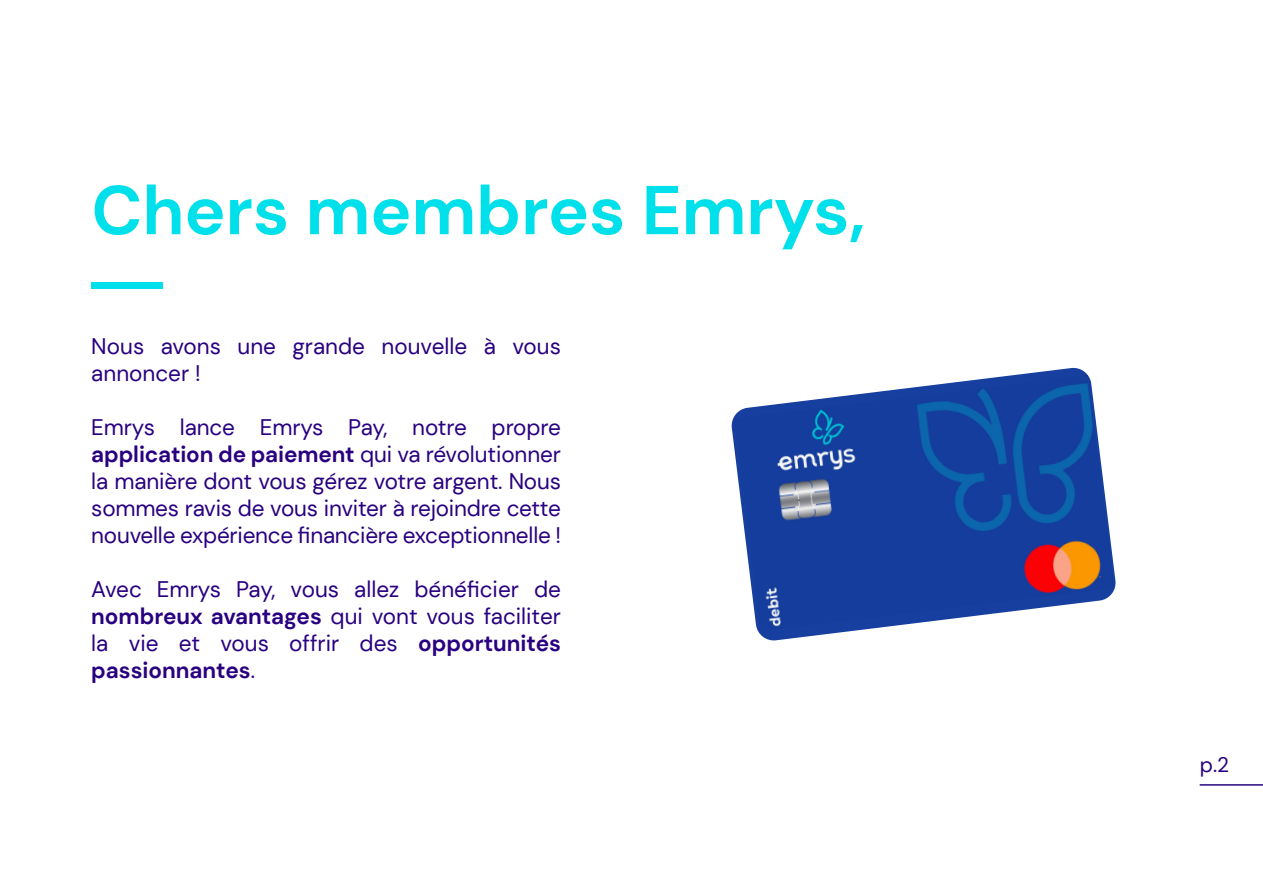
<style>
.page{position:relative;width:1263px;height:893px;background:#fff}
.page>*{position:absolute;margin:0;border:0;box-sizing:border-box;transform-origin:0 0}
.t1{font:700 69px "DM Sans";color:#00e0ea}
.t2{font:22.5px/27px "DM Sans";color:#290180;text-align:justify}
.t3{font:21px "DM Sans";color:#290180}
.s1{font-weight:700}
</style>
<div class="page">
<hr style="left:1200px;top:784px;width:63px;height:2px;background:#26057d">
<div style="left:91px;top:282px;width:72px;height:6px;background:#00e0eb"></div>
<svg style="left:732px;top:368px;width:383px;height:272px"></svg>
<img style="left:734px;top:375px;width:380px;height:256px">
<p class="t1" style="left:92px;top:167px;width:775px">Chers membres Emrys,</p>
<p class="t2" style="left:91px;top:333px;width:471px">Nous avons une grande nouvelle à vous annoncer !</p>
<p class="t2" style="left:91px;top:414px;width:471px">Emrys lance Emrys Pay, notre propre <span class="s1">application de paiement</span> qui va révolutionner la manière dont vous gérez votre argent. Nous sommes ravis de vous inviter à rejoindre cette nouvelle expérience financière exceptionnelle !</p>
<p class="t2" style="left:91px;top:576px;width:471px">Avec Emrys Pay, vous allez bénéficier de <span class="s1">nombreux avantages</span> qui vont vous faciliter la vie et vous offrir des <span class="s1">opportunités passionnantes</span>.</p>
<p class="t3" style="left:1200px;top:752px;width:31px">p.2</p>
</div>
